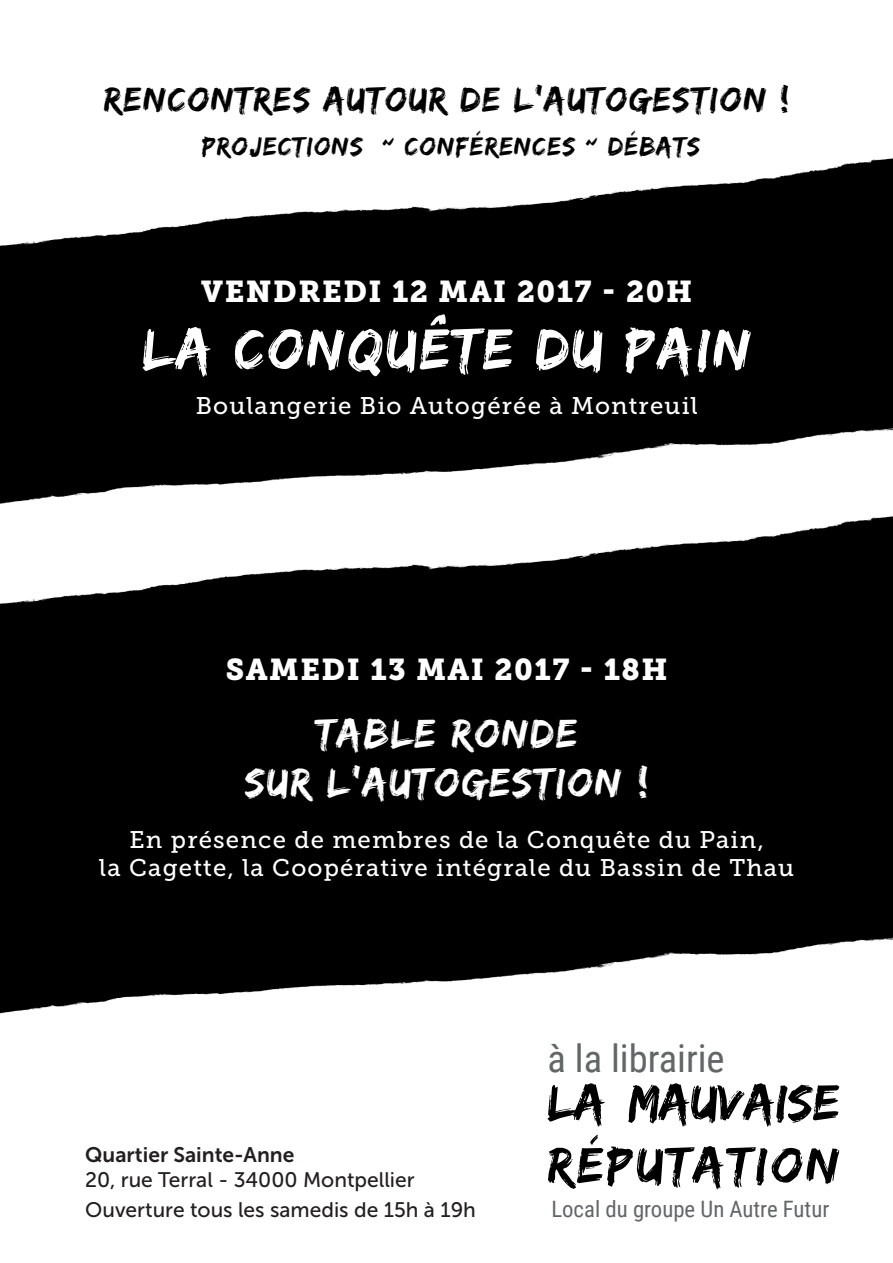
<style>
.page{position:relative;width:893px;height:1263px;background:#fff}
.page>*{position:absolute;margin:0;border:0;box-sizing:border-box;transform-origin:0 0}
.t1{font:60px "Edo SZ";letter-spacing:.05em;color:#fff}
.t2{font:52.2px/62.7px "Edo SZ";letter-spacing:.065em;color:#000001}
.t3{font:42px/49.2px "Edo SZ";letter-spacing:.05em;color:#fff;text-align:center}
.t4{font:38.25px "Roboto Condensed";color:#626667}
.t5{font:36px "Edo SZ";letter-spacing:.05em;color:#000}
.t6{font:30px "Museo Slab 900";letter-spacing:.05em;color:#fff}
.t7{font:27px "Edo SZ";letter-spacing:.05em;color:#000}
.t8{font:24px/28.2px "Museo Slab 500";letter-spacing:.05em;color:#fff;text-align:center}
.t9{font:22.65px "Roboto Condensed";color:#626667}
.t10{font:21px/29.4px "Museo Sans 500";color:#231f20}
.t11{font:21px "Museo Sans 700";color:#231f20}
</style>
<div class="page">
<img style="left:0;top:158px;width:892px;height:308px">
<img style="left:0;top:466px;width:892px;height:548px">
<h3 class="t5" style="left:104px;top:79px;width:687px">RENCONTRES AUTOUR DE L’AUTOGESTION !</h3>
<p class="t7" style="left:202px;top:130px;width:500px">PROJECTIONS ~ CONFÉRENCES ~ DÉBATS</p>
<p class="t6" style="left:201px;top:274px;width:493px">VENDREDI 12 MAI 2017 - 20H</p>
<h1 class="t1" style="left:142px;top:314px;width:610px">LA CONQUÊTE DU PAIN</h1>
<p class="t8" style="left:196px;top:392px;width:504px">Boulangerie Bio Autogérée à Montreuil</p>
<p class="t6" style="left:226px;top:652px;width:443px">SAMEDI 13 MAI 2017 - 18H</p>
<h3 class="t3" style="left:245px;top:707px;width:406px">TABLE RONDE<br>SUR L’AUTOGESTION !</h3>
<p class="t8" style="left:99px;top:825px;width:697px">En présence de membres de la Conquête du Pain,<br>la Cagette, la Coopérative intégrale du Bassin de Thau</p>
<p class="t11" style="left:85px;top:1143px;width:211px">Quartier Sainte-Anne</p>
<p class="t10" style="left:85px;top:1165px;width:392px">20, rue Terral - 34000 Montpellier<br>Ouverture tous les samedis de 15h à 19h</p>
<h3 class="t4" style="left:547px;top:1032px;width:179px">à la librairie</h3>
<h2 class="t2" style="left:547px;top:1069px;width:293px">LA MAUVAISE<br>RÉPUTATION</h2>
<p class="t9" style="left:551px;top:1193px;width:279px">Local du groupe Un Autre Futur</p>
</div>
